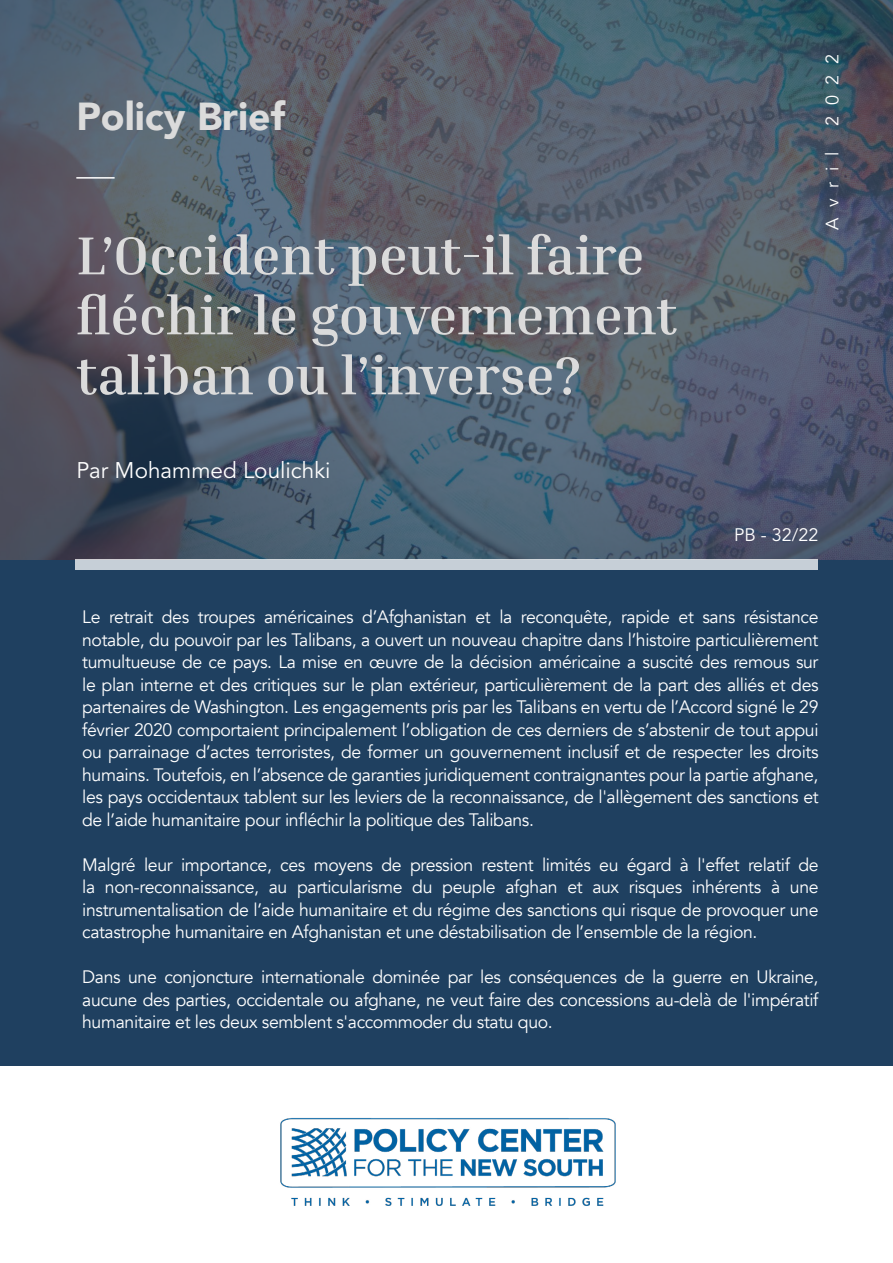
<style>
.page{position:relative;width:893px;height:1263px;background:#fff}
.page>*{position:absolute;margin:0;border:0;box-sizing:border-box;transform-origin:0 0}
.t1{font:700 54px/60px "Inria Serif";color:#dbdbdb}
.t2{font:900 39px "Avenir";color:#dbdbdb}
.t3{font:22.5px "Avenir LT Std";color:#fff}
.t4{font:18px/22.5px "Avenir";letter-spacing:-.02em;color:#fff;text-align:justify}
.t5{font:18px "Avenir LT Std";color:#fff}
</style>
<div class="page">
<div style="left:0;top:0;width:893px;height:1065px;background:#1f4060"></div>
<img style="left:0;top:0;width:893px;height:559px">
<img style="left:280px;top:1118px;width:336px;height:88px">
<hr style="left:76px;top:177px;width:39px;height:2px;background:#fff">
<div style="left:75px;top:559px;width:743px;height:10px;background:#c6cfd7"></div>
<h2 class="t2" style="left:76px;top:83px;width:210px">Policy Brief</h2>
<h1 class="t1" style="left:76px;top:225px;width:603px">L’Occident peut-il faire fléchir le gouvernement taliban ou l’inverse?</h1>
<p class="t3" style="left:76px;top:458px;width:256px">Par Mohammed Loulichki</p>
<p class="t4" style="left:821px;top:126px;width:73px;rotate:-90deg">2022</p>
<p class="t4" style="left:821px;top:230px;width:79px;rotate:-90deg">Avril</p>
<p class="t5" style="left:734px;top:524px;width:86px">PB - 32/22</p>
<p class="t4" style="left:82px;top:606px;width:738px">Le retrait des troupes américaines d’Afghanistan et la reconquête, rapide et sans résistance notable, du pouvoir par les Talibans, a ouvert un nouveau chapitre dans l’histoire particulièrement tumultueuse de ce pays. La mise en œuvre de la décision américaine a suscité des remous sur le plan interne et des critiques sur le plan extérieur, particulièrement de la part des alliés et des partenaires de Washington. Les engagements pris par les Talibans en vertu de l’Accord signé le 29 février 2020 comportaient principalement l’obligation de ces derniers de s’abstenir de tout appui ou parrainage d’actes terroristes, de former un gouvernement inclusif et de respecter les droits humains. Toutefois, en l’absence de garanties juridiquement contraignantes pour la partie afghane, les pays occidentaux tablent sur les leviers de la reconnaissance, de l'allègement des sanctions et de l’aide humanitaire pour infléchir la politique des Talibans.</p>
<p class="t4" style="left:82px;top:854px;width:738px">Malgré leur importance, ces moyens de pression restent limités eu égard à l'effet relatif de la non-reconnaissance, au particularisme du peuple afghan et aux risques inhérents à une instrumentalisation de l’aide humanitaire et du régime des sanctions qui risque de provoquer une catastrophe humanitaire en Afghanistan et une déstabilisation de l’ensemble de la région.</p>
<p class="t4" style="left:82px;top:966px;width:738px">Dans une conjoncture internationale dominée par les conséquences de la guerre en Ukraine, aucune des parties, occidentale ou afghane, ne veut faire des concessions au-delà de l'impératif humanitaire et les deux semblent s'accommoder du statu quo.</p>
</div>
